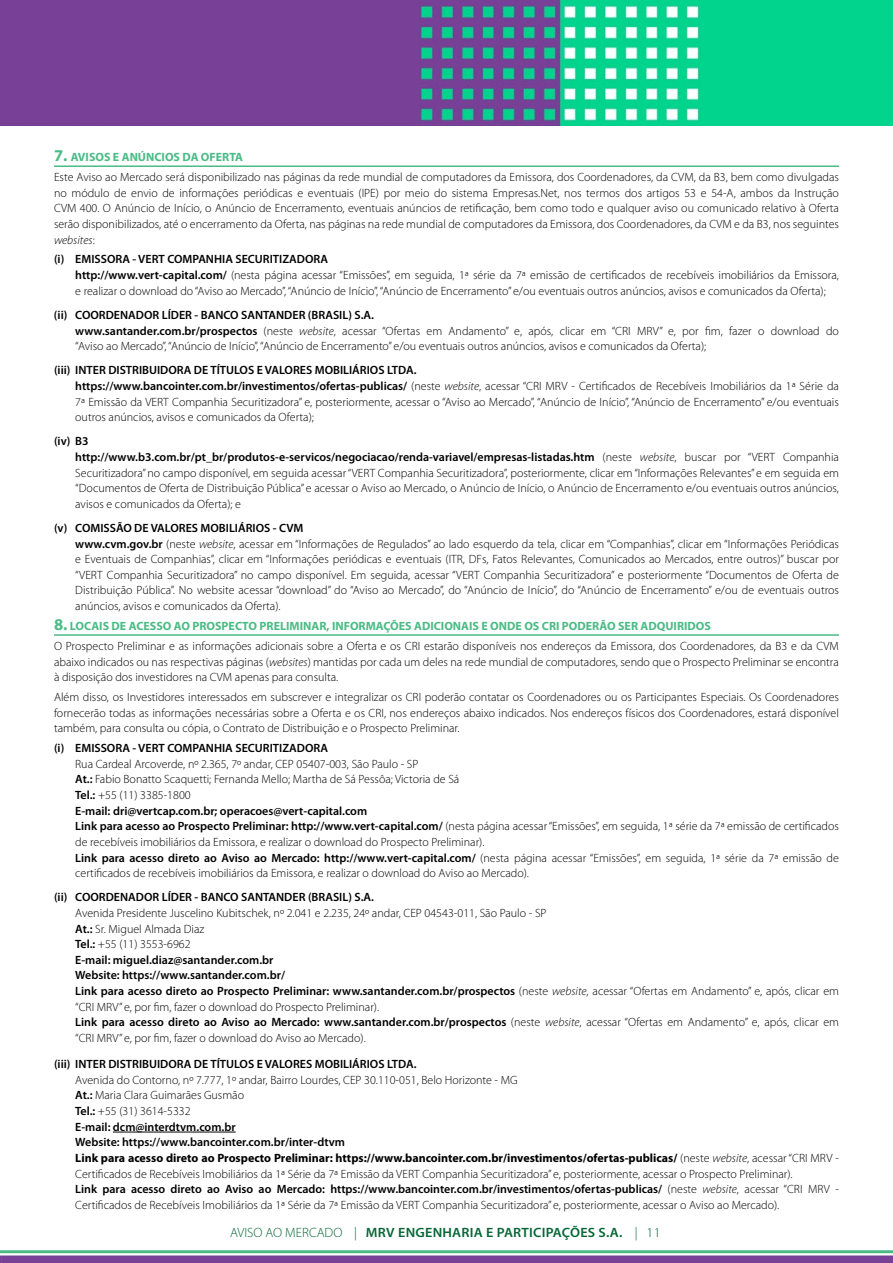
<style>
.page{position:relative;width:893px;height:1263px;background:#fff}
.page>*{position:absolute;margin:0;border:0;box-sizing:border-box;transform-origin:0 0}
.t1{font:600 13.5px "Myriad Pro";letter-spacing:.015em;color:#056735;scale:1.05 1}
.t2{font:300 12px/15.6px "Myriad Pro";color:#000}
.t3{font:600 12px "Myriad Pro";color:#000}
.s1{font-weight:700;font-size:16.5px;color:#4bbb86}
.s2{font-weight:700;color:#4bbb86}
.s3{font-style:italic}
.s4{font-weight:600}
.s5{font-weight:700}
.s6{font-weight:300}
</style>
<div class="page">
<img style="left:0;top:0;width:893px;height:125px">
<svg style="left:0;top:1250px;width:2px;height:13px"></svg>
<hr style="left:2px;top:1250px;width:891px;height:3px;background:#4bbb86">
<div style="left:2px;top:1255px;width:891px;height:8px;background:#784197"></div>
<hr style="left:54px;top:165px;width:785px;height:2px;background:#4bbb86">
<hr style="left:54px;top:634px;width:785px;height:2px;background:#4bbb86">
<hr style="left:113px;top:1132px;width:123px;height:1px;background:#000">
<p class="t2" style="left:54px;top:147px;width:786px;line-height:20px"><span class="s1">7.</span> <span class="s2">AVISOS E ANÚNCIOS DA OFERTA<br></span>Este Aviso ao Mercado será disponibilizado nas páginas da rede mundial de computadores da Emissora, dos Coordenadores, da CVM, da B3, bem como divulgadas</p>
<p class="t2" style="left:54px;top:185px;width:786px;text-align:justify">no módulo de envio de informações periódicas e eventuais (IPE) por meio do sistema Empresas.Net, nos termos dos artigos 53 e 54-A, ambos da Instrução CVM 400. O Anúncio de Início, o Anúncio de Encerramento, eventuais anúncios de retificação, bem como todo e qualquer aviso ou comunicado relativo à Oferta serão disponibilizados, até o encerramento da Oferta, nas páginas na rede mundial de computadores da Emissora, dos Coordenadores, da CVM e da B3, nos seguintes <span class="s3">websites</span>:</p>
<p class="t2" style="left:75px;top:252px;width:765px;text-indent:-21px"><span class="s4">(i) EMISSORA - VERT COMPANHIA SECURITIZADORA<br>http://www.vert-capital.com/</span> (nesta página acessar “Emissões”, em seguida, 1ª série da 7ª emissão de certificados de recebíveis imobiliários da Emissora, e realizar o download do “Aviso ao Mercado”, “Anúncio de Início”, “Anúncio de Encerramento” e/ou eventuais outros anúncios, avisos e comunicados da Oferta);</p>
<p class="t2" style="left:75px;top:307px;width:765px;text-indent:-21px"><span class="s4">(ii) COORDENADOR LÍDER - BANCO SANTANDER (BRASIL) S.A.<br>www.santander.com.br/prospectos</span> (neste <span class="s3">website</span>, acessar “Ofertas em Andamento” e, após, clicar em “CRI MRV” e, por fim, fazer o download do “Aviso ao Mercado”, “Anúncio de Início”, “Anúncio de Encerramento” e/ou eventuais outros anúncios, avisos e comunicados da Oferta);</p>
<p class="t2" style="left:75px;top:363px;width:765px;text-indent:-21px"><span class="s4">(iii) INTER DISTRIBUIDORA DE TÍTULOS E VALORES MOBILIÁRIOS LTDA.<br>https://www.bancointer.com.br/investimentos/ofertas-publicas/</span> (neste <span class="s3">website</span>, acessar “CRI MRV - Certificados de Recebíveis Imobiliários da 1ª Série da 7ª Emissão da VERT Companhia Securitizadora” e, posteriormente, acessar o “Aviso ao Mercado”, “Anúncio de Início”, “Anúncio de Encerramento” e/ou eventuais outros anúncios, avisos e comunicados da Oferta);</p>
<p class="t2" style="left:75px;top:434px;width:765px;text-indent:-21px"><span class="s4">(iv) B3<br>http://www.b3.com.br/pt_br/produtos-e-servicos/negociacao/renda-variavel/empresas-listadas.htm</span> (neste <span class="s3">website</span>, buscar por “VERT Companhia Securitizadora” no campo disponível, em seguida acessar “VERT Companhia Securitizadora”, posteriormente, clicar em “Informações Relevantes” e em seguida em “Documentos de Oferta de Distribuição Pública” e acessar o Aviso ao Mercado, o Anúncio de Início, o Anúncio de Encerramento e/ou eventuais outros anúncios, avisos e comunicados da Oferta); e</p>
<p class="t2" style="left:75px;top:520px;width:765px;text-indent:-21px"><span class="s4">(v) COMISSÃO DE VALORES MOBILIÁRIOS - CVM<br>www.cvm.gov.br</span> (neste <span class="s3">website</span>, acessar em “Informações de Regulados” ao lado esquerdo da tela, clicar em “Companhias”, clicar em “Informações Periódicas e Eventuais de Companhias”, clicar em “Informações periódicas e eventuais (ITR, DFs, Fatos Relevantes, Comunicados ao Mercados, entre outros)” buscar por “VERT Companhia Securitizadora” no campo disponível. Em seguida, acessar “VERT Companhia Securitizadora” e posteriormente “Documentos de Oferta de Distribuição Pública”. No website acessar “download” do “Aviso ao Mercado”, do “Anúncio de Início”, do “Anúncio de Encerramento” e/ou de eventuais outros anúncios, avisos e comunicados da Oferta).</p>
<p class="t2" style="left:54px;top:616px;width:786px;line-height:20px"><span class="s1">8.</span> <span class="s2">LOCAIS DE ACESSO AO PROSPECTO PRELIMINAR, INFORMAÇÕES ADICIONAIS E ONDE OS CRI PODERÃO SER ADQUIRIDOS<br></span>O Prospecto Preliminar e as informações adicionais sobre a Oferta e os CRI estarão disponíveis nos endereços da Emissora, dos Coordenadores, da B3 e da CVM</p>
<p class="t2" style="left:54px;top:654px;width:786px">abaixo indicados ou nas respectivas páginas (<span class="s3">websites</span>) mantidas por cada um deles na rede mundial de computadores, sendo que o Prospecto Preliminar se encontra à disposição dos investidores na CVM apenas para consulta.</p>
<p class="t2" style="left:54px;top:689px;width:786px;text-align:justify">Além disso, os Investidores interessados em subscrever e integralizar os CRI poderão contatar os Coordenadores ou os Participantes Especiais. Os Coordenadores fornecerão todas as informações necessárias sobre a Oferta e os CRI, nos endereços abaixo indicados. Nos endereços físicos dos Coordenadores, estará disponível também, para consulta ou cópia, o Contrato de Distribuição e o Prospecto Preliminar.</p>
<p class="t3" style="left:54px;top:740px;width:276px">(i) EMISSORA - VERT COMPANHIA SECURITIZADORA</p>
<p class="t2" style="left:75px;top:756px;width:765px">Rua Cardeal Arcoverde, nº 2.365, 7º andar, CEP 05407-003, São Paulo - SP<br><span class="s4">At.:</span> Fabio Bonatto Scaquetti; Fernanda Mello; Martha de Sá Pessôa; Victoria de Sá<br><span class="s4">Tel.:</span> +55 (11) 3385-1800<br><span class="s4">E-mail: dri@vertcap.com.br; operacoes@vert-capital.com<br>Link para acesso ao Prospecto Preliminar: http://www.vert-capital.com/</span> (nesta página acessar “Emissões”, em seguida, 1ª série da 7ª emissão de certificados de recebíveis imobiliários da Emissora, e realizar o download do Prospecto Preliminar).<br><span class="s4">Link para acesso direto ao Aviso ao Mercado: http://www.vert-capital.com/</span> (nesta página acessar “Emissões”, em seguida, 1ª série da 7ª emissão de certificados de recebíveis imobiliários da Emissora, e realizar o download do Aviso ao Mercado).</p>
<p class="t3" style="left:54px;top:890px;width:321px">(ii) COORDENADOR LÍDER - BANCO SANTANDER (BRASIL) S.A.</p>
<p class="t2" style="left:75px;top:905px;width:765px">Avenida Presidente Juscelino Kubitschek, nº 2.041 e 2.235, 24º andar, CEP 04543-011, São Paulo - SP<br><span class="s4">At.:</span> Sr. Miguel Almada Diaz<br><span class="s4">Tel.:</span> +55 (11) 3553-6962<br><span class="s4">E-mail: miguel.diaz@santander.com.br<br>Website: https://www.santander.com.br/<br>Link para acesso direto ao Prospecto Preliminar: www.santander.com.br/prospectos</span> (neste <span class="s3">website</span>, acessar “Ofertas em Andamento” e, após, clicar em “CRI MRV” e, por fim, fazer o download do Prospecto Preliminar).<br><span class="s4">Link para acesso direto ao Aviso ao Mercado: www.santander.com.br/prospectos</span> (neste <span class="s3">website</span>, acessar “Ofertas em Andamento” e, após, clicar em “CRI MRV” e, por fim, fazer o download do Aviso ao Mercado).</p>
<p class="t3" style="left:54px;top:1056px;width:364px">(iii) INTER DISTRIBUIDORA DE TÍTULOS E VALORES MOBILIÁRIOS LTDA.</p>
<p class="t2" style="left:75px;top:1072px;width:765px">Avenida do Contorno, nº 7.777, 1º andar, Bairro Lourdes, CEP 30.110-051, Belo Horizonte - MG<br><span class="s4">At.:</span> Maria Clara Guimarães Gusmão<br><span class="s4">Tel.:</span> +55 (31) 3614-5332<br><span class="s4">E-mail: dcm@interdtvm.com.br<br>Website: https://www.bancointer.com.br/inter-dtvm<br></span><span class="s5">Link para acesso direto ao Prospecto Preliminar: https://www.bancointer.com.br/investimentos/ofertas-publicas/</span> (neste <span class="s3">website</span>, acessar “CRI MRV - Certificados de Recebíveis Imobiliários da 1ª Série da 7ª Emissão da VERT Companhia Securitizadora” e, posteriormente, acessar o Prospecto Preliminar).<br><span class="s4">Link para acesso direto ao Aviso ao Mercado: https://www.bancointer.com.br/investimentos/ofertas-publicas/</span> (neste <span class="s3">website</span>, acessar “CRI MRV - Certificados de Recebíveis Imobiliários da 1ª Série da 7ª Emissão da VERT Companhia Securitizadora” e, posteriormente, acessar o Aviso ao Mercado).</p>
<p class="t1" style="left:230px;top:1224px;width:411px"><span class="s6">AVISO AO MERCADO |</span> MRV ENGENHARIA E PARTICIPAÇÕES S.A. <span class="s6">|</span> <span class="s6">11</span></p>
</div>
